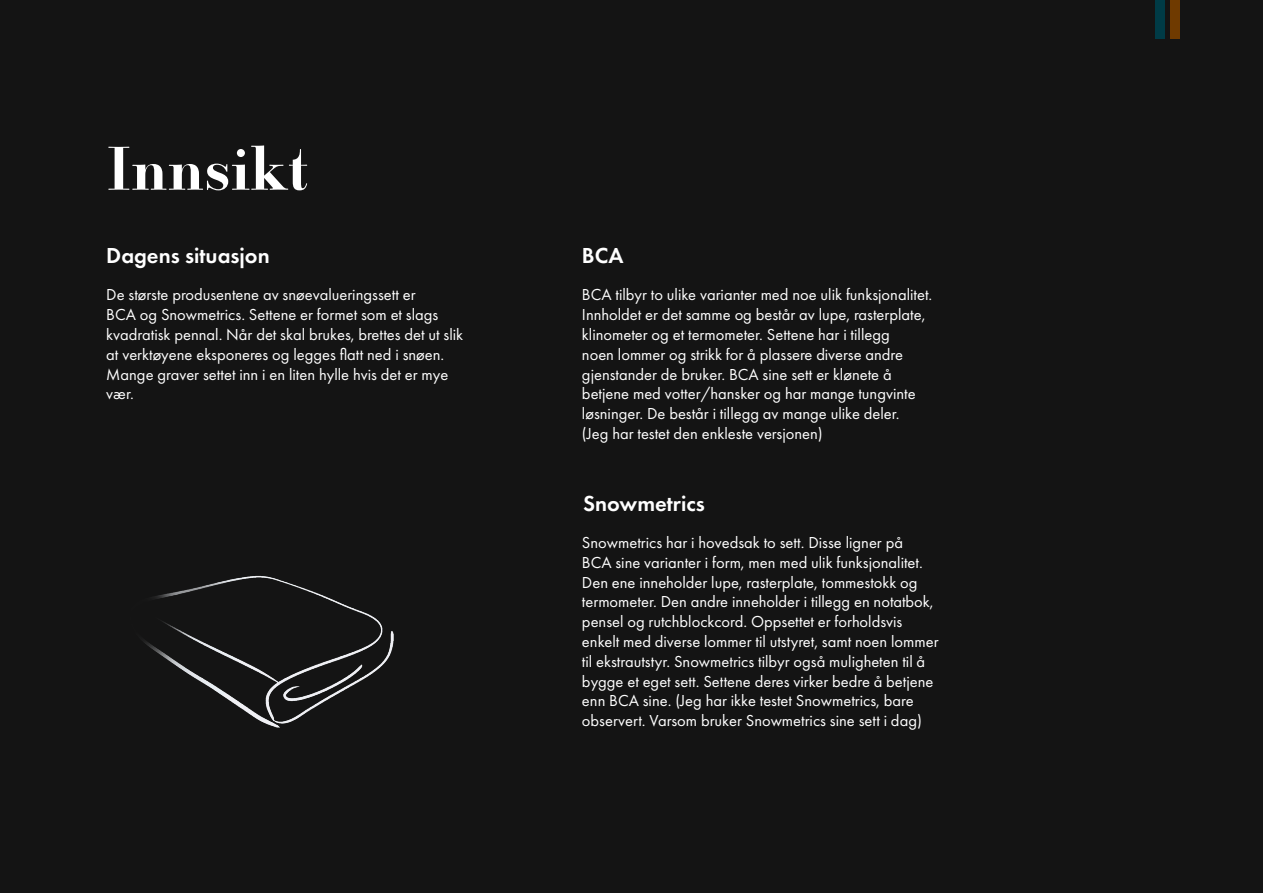
<style>
.page{position:relative;width:1263px;height:893px;background:#141414}
.page>*{position:absolute;margin:0;border:0;box-sizing:border-box;transform-origin:0 0}
.HovedOverskrifter{font:500 60px "Ratio Modern";color:#fff}
.UnderOverskrift{font:600 22.5px "Futura PT";color:#fff}
.Brødtekst{font:16.5px/19.8px "Futura PT";color:#fff}
</style>
<div class="page">
<div style="left:1170px;top:0;width:10px;height:39px;background:#6f3a00"></div>
<div style="left:1155px;top:0;width:10px;height:39px;background:#003b46"></div>
<img style="left:143px;top:575px;width:251px;height:153px">
<p class="HovedOverskrifter" style="left:106px;top:128px;width:204px">Innsikt</p>
<p class="UnderOverskrift" style="left:106px;top:241px;width:165px">Dagens situasjon</p>
<p class="UnderOverskrift" style="left:582px;top:241px;width:43px">BCA</p>
<p class="Brødtekst" style="left:106px;top:285px;width:358px">De største produsentene av snøevalueringssett er<br>BCA og Snowmetrics. Settene er formet som et slags kvadratisk pennal. Når det skal brukes, brettes det ut slik at verktøyene eksponeres og legges flatt ned i snøen.<br>Mange graver settet inn i en liten hylle hvis det er mye vær.</p>
<p class="Brødtekst" style="left:582px;top:285px;width:352px">BCA tilbyr to ulike varianter med noe ulik funksjonalitet.<br>Innholdet er det samme og består av lupe, rasterplate, klinometer og et termometer. Settene har i tillegg<br>noen lommer og strikk for å plassere diverse andre gjenstander de bruker. BCA sine sett er klønete å betjene med votter/hansker og har mange tungvinte løsninger. De består i tillegg av mange ulike deler.</p>
<p class="Brødtekst" style="left:582px;top:424px;width:242px">(Jeg har testet den enkleste versjonen)</p>
<p class="UnderOverskrift" style="left:583px;top:489px;width:123px">Snowmetrics</p>
<p class="Brødtekst" style="left:582px;top:532px;width:358px">Snowmetrics har i hovedsak to sett. Disse ligner på<br>BCA sine varianter i form, men med ulik funksjonalitet.<br>Den ene inneholder lupe, rasterplate, tommestokk og termometer. Den andre inneholder i tillegg en notatbok, pensel og rutchblockcord. Oppsettet er forholdsvis enkelt med diverse lommer til utstyret, samt noen lommer til ekstrautstyr. Snowmetrics tilbyr også muligheten til å bygge et eget sett. Settene deres virker bedre å betjene enn BCA sine. (Jeg har ikke testet Snowmetrics, bare observert. Varsom bruker Snowmetrics sine sett i dag)</p>
</div>
